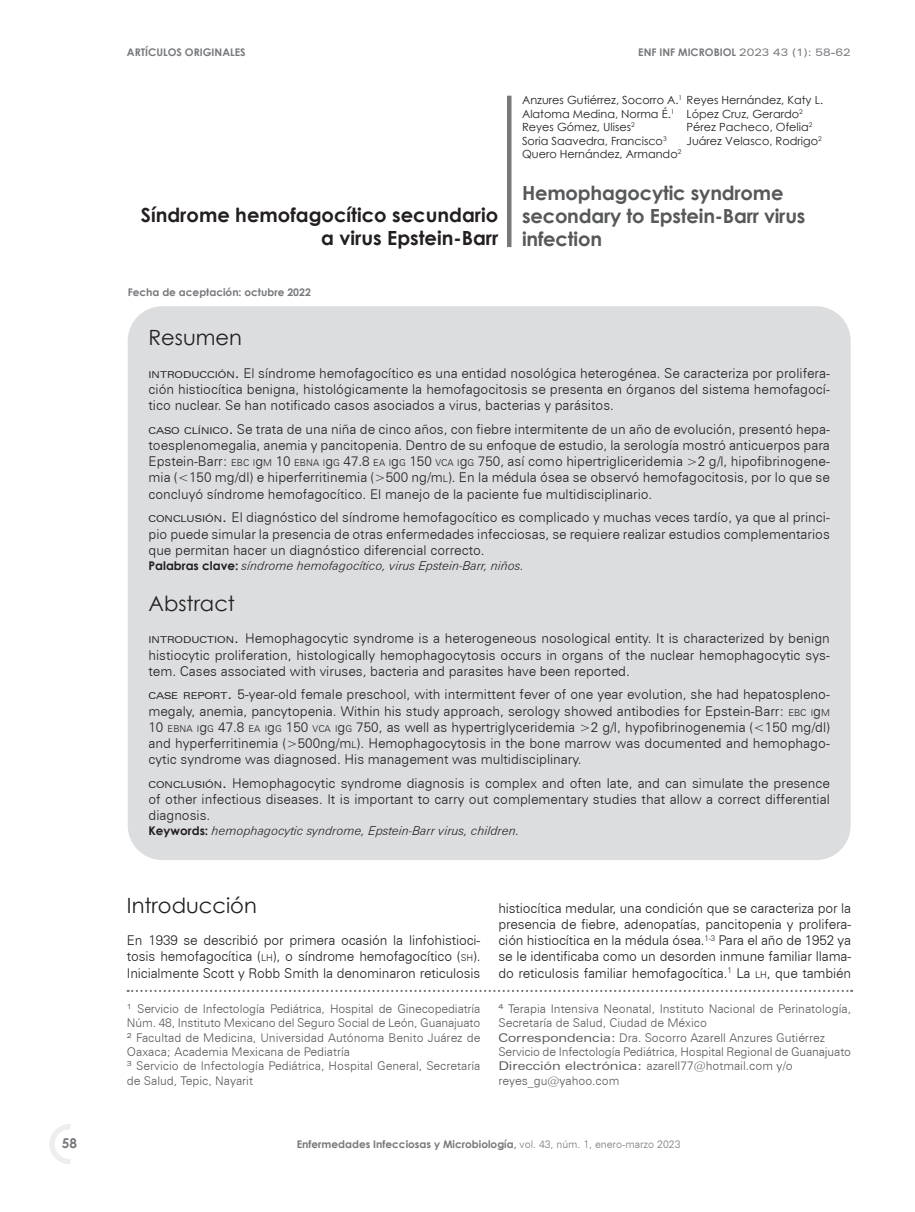
<style>
.page{position:relative;width:915px;height:1212px;background:#fff}
.page>*{position:absolute;margin:0;border:0;box-sizing:border-box;transform-origin:0 0}
.t1{font:21px "Century Gothic";color:#231f20}
.t2{font:700 19.5px/23.4px "Century Gothic";letter-spacing:-.01em;color:#57585a}
.t3{font:700 19.5px/23.4px "Century Gothic";color:#231f20;text-align:right}
.t4{font:300 13.5px/16.2px "Zurich BT";color:#231f20;text-align:justify}
.t5{font:700 13.5px "Century Gothic";color:#76787b}
.t6{font:italic 300 12.3px "Zurich BT";color:#231f20}
.t7{font:300 12px/14.4px "Zurich BT";color:#57585a}
.t8{font:11.25px/13.5px "Century Gothic";color:#231f20}
.t9{font:700 10.5px "Century Gothic";color:#76787b}
.s1{font-family:"Zurich BT";font-weight:400;font-stretch:expanded}
.s2{font-weight:400;font-stretch:expanded;font-size:9.45px}
.s3{font-weight:400;font-stretch:expanded}
.s4{font-size:9.45px}
.s5{font-family:"Century Gothic";font-weight:700;font-style:normal;font-size:12px}
.s6{font-style:inherit}
.s7{font-family:"Zurich BT";font-weight:300}
</style>
<div class="page">
<svg style="left:49px;top:1124px;width:21px;height:40px"></svg>
<div style="left:58px;top:1132px;width:22px;height:24px;background:#fff;border-radius:50%"></div>
<div style="left:55px;top:1129px;width:28px;height:30px;border:6px solid #fff;border-radius:50%"></div>
<hr style="left:507px;top:96px;width:4px;height:151px;background:#76787b">
<div style="left:128px;top:307px;width:721px;height:552px;background:#dcdddf;border-radius:34px"></div>
<svg style="left:128px;top:990px;width:723px;height:2px"></svg>
<p class="t9" style="left:127px;top:44px;width:120px">ARTÍCULOS ORIGINALES</p>
<p class="t9" style="left:638px;top:44px;width:214px">ENF INF MICROBIOL <span class="s1">2023 43 (1): 58-62</span></p>
<h2 class="t3" style="left:141px;top:202px;width:359px">Síndrome hemofagocítico secundario a virus Epstein-Barr</h2>
<p class="t9" style="left:128px;top:285px;width:185px">Fecha de aceptación: octubre 2022</p>
<p class="t8" style="left:522px;top:93px;width:302px">Anzures Gutiérrez, Socorro A.<sup>1</sup> Reyes Hernández, Katy L.<br>Alatoma Medina, Norma É.<sup>1<br></sup>Reyes Gómez, Ulises<sup>2<br></sup>Soria Saavedra, Francisco<sup>3<br></sup>Quero Hernández, Armando<sup>2</sup></p>
<h2 class="t2" style="left:522px;top:180px;width:285px">Hemophagocytic syndrome secondary to Epstein-Barr virus infection</h2>
<p class="t8" style="left:686px;top:107px;width:137px">López Cruz, Gerardo<sup>2<br></sup>Pérez Pacheco, Ofelia<sup>2<br></sup>Juárez Velasco, Rodrigo<sup>2</sup></p>
<h1 class="t1" style="left:148px;top:323px;width:95px">Resumen</h1>
<p class="t4" style="left:148px;top:365px;width:682px"><span class="s2">INTRODUCCIÓN</span><span class="s3">.</span> El síndrome hemofagocítico es una entidad nosológica heterogénea. Se caracteriza por prolifera&shy;ción histiocítica benigna, histológicamente la hemofagocitosis se presenta en órganos del sistema hemofagocí&shy;tico nuclear. Se han notificado casos asociados a virus, bacterias y parásitos.</p>
<p class="t4" style="left:148px;top:421px;width:682px"><span class="s2">CASO CLÍNICO</span><span class="s3">.</span> Se trata de una niña de cinco años, con fiebre intermitente de un año de evolución, presentó hepa&shy;toesplenomegalia, anemia y pancitopenia. Dentro de su enfoque de estudio, la serología mostró anticuerpos para Epstein-Barr: <span class="s4">EBC I</span>g<span class="s4">M</span> 10 <span class="s4">EBNA I</span>g<span class="s4">G</span> 47.8 <span class="s4">EA I</span>g<span class="s4">G</span> 150 <span class="s4">VCA I</span>g<span class="s4">G</span> 750, así como hipertrigliceridemia &gt;2 g/l, hipofibrinogene&shy;mia (&lt;150 mg/dl) e hiperferritinemia (&gt;500 ng/m<span class="s4">L</span>). En la médula ósea se observó hemofagocitosis, por lo que se concluyó síndrome hemofagocítico. El manejo de la paciente fue multidisciplinario.</p>
<p class="t4" style="left:148px;top:509px;width:682px"><span class="s2">CONCLUSIÓN</span><span class="s3">.</span> El diagnóstico del síndrome hemofagocítico es complicado y muchas veces tardío, ya que al princi&shy;pio puede simular la presencia de otras enfermedades infecciosas, se requiere realizar estudios complementarios que permitan hacer un diagnóstico diferencial correcto.</p>
<p class="t6" style="left:148px;top:558px;width:377px"><span class="s5">Palabras clave:</span> síndrome hemofagocítico, virus Epstein-Barr, niños.</p>
<h1 class="t1" style="left:148px;top:589px;width:88px">Abstract</h1>
<p class="t4" style="left:148px;top:630px;width:682px"><span class="s2">INTRODUCTION</span><span class="s3">.</span> Hemophagocytic syndrome is a heterogeneous nosological entity. It is characterized by benign histiocytic proliferation, histologically hemophagocytosis occurs in organs of the nuclear hemophagocytic sys&shy;tem. Cases associated with viruses, bacteria and parasites have been reported.</p>
<p class="t4" style="left:148px;top:686px;width:682px"><span class="s2">CASE REPORT</span><span class="s3">.</span> 5-year-old female preschool, with intermittent fever of one year evolution, she had hepatospleno&shy;megaly, anemia, pancytopenia. Within his study approach, serology showed antibodies for Epstein-Barr: <span class="s4">EBC I</span>g<span class="s4">M </span>10 <span class="s4">EBNA I</span>g<span class="s4">G</span> 47.8 <span class="s4">EA I</span>g<span class="s4">G</span> 150 <span class="s4">VCA I</span>g<span class="s4">G</span> 750, as well as hypertriglyceridemia &gt;2 g/l, hypofibrinogenemia (&lt;150 mg/dl) and hyperferritinemia (&gt;500ng/m<span class="s4">L</span>). Hemophagocytosis in the bone marrow was documented and hemophago&shy;cytic syndrome was diagnosed. His management was multidisciplinary.</p>
<p class="t4" style="left:148px;top:775px;width:682px"><span class="s2">CONCLUSIÓN</span><span class="s3">.</span> Hemophagocytic syndrome diagnosis is complex and often late, and can simulate the presence of other infectious diseases. It is important to carry out complementary studies that allow a correct differential diagnosis.</p>
<p class="t6" style="left:148px;top:823px;width:372px"><span class="s5">Keywords:</span> hemophagocytic syndrome, Epstein-Barr virus, children.</p>
<h1 class="t1" style="left:127px;top:890px;width:131px">Introducción</h1>
<p class="t4" style="left:127px;top:932px;width:355px">En 1939 se describió por primera ocasión la linfohistioci&shy;tosis hemofagocítica (<span class="s4">LH</span>), o síndrome hemofagocítico (<span class="s4">SH</span>).<br>Inicialmente Scott y Robb Smith la denominaron reticulosis</p>
<p class="t4" style="left:498px;top:900px;width:354px">histiocítica medular, una condición que se caracteriza por la presencia de fiebre, adenopatías, pancitopenia y prolifera&shy;ción histiocítica en la médula ósea.<sup>1-3</sup> Para el año de 1952 ya se le identificaba como un desorden inmune familiar llama&shy;do reticulosis familiar hemofagocítica.<sup>1</sup> La <span class="s4">LH</span><span class="s6">,</span> que también</p>
<p class="t7" style="left:127px;top:1001px;width:355px"><sup>1</sup> Servicio de Infectología Pediátrica, Hospital de Ginecopediatría Núm. 48, Instituto Mexicano del Seguro Social de León, Guanajuato <sup>2</sup> Facultad de Medicina, Universidad Autónoma Benito Juárez de Oaxaca; Academia Mexicana de Pediatría<br><sup>3</sup> Servicio de Infectología Pediátrica, Hospital General, Secretaría de Salud, Tepic, Nayarit</p>
<p class="t7" style="left:498px;top:1001px;width:354px"><sup>4</sup> Terapia Intensiva Neonatal, Instituto Nacional de Perinatología, Secretaría de Salud, Ciudad de México<br><span class="s3">Correspondencia:</span> Dra. Socorro Azarell Anzures Gutiérrez Servicio de Infectología Pediátrica, Hospital Regional de Guanajuato <span class="s3">Dirección electrónica:</span> azarell77@hotmail.com y/o reyes_gu@yahoo.com</p>
<p class="t5" style="left:62px;top:1133px;width:17px">58</p>
<p class="t9" style="left:297px;top:1136px;width:385px">Enfermedades Infecciosas y Microbiología, <span class="s7">vol. 43, núm. 1, enero-marzo 2023</span></p>
</div>
